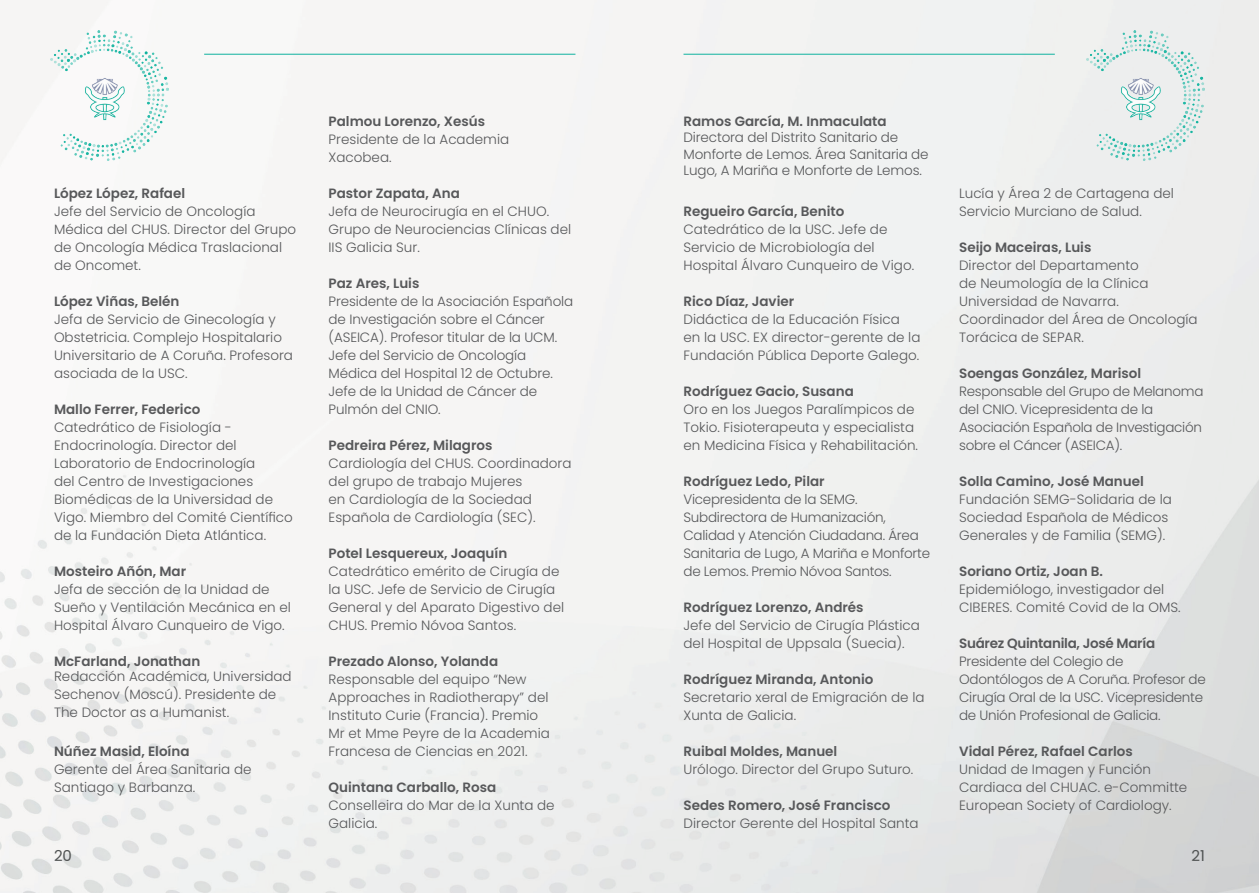
<style>
.page{position:relative;width:1259px;height:893px;background:#fff}
.page>*{position:absolute;margin:0;border:0;box-sizing:border-box;transform-origin:0 0}
.t1{font:15px "Poppins";color:#4f5252}
.t2{font:300 13.5px/18px "Poppins";color:#57585a}
.t3{font:600 13.5px "Poppins";color:#57585a}
.t4{font:300 13.5px/18px "Poppins";letter-spacing:-.02em;color:#57585a}
.t5{font:600 13.5px "Poppins";letter-spacing:-.02em;color:#57585a}
</style>
<div class="page">
<img style="left:0;top:0;width:1259px;height:893px">
<img style="left:50px;top:31px;width:118px;height:129px">
<img style="left:1086px;top:31px;width:118px;height:129px">
<hr style="left:204px;top:54px;width:371px;height:1px;background:#0fb29f">
<hr style="left:683px;top:54px;width:371px;height:1px;background:#0fb29f">
<p class="t3" style="left:54px;top:185px;width:133px">López López, Rafael</p>
<p class="t2" style="left:54px;top:202px;width:244px">Jefe del Servicio de Oncología<br>Médica del CHUS. Director del Grupo de Oncología Médica Traslacional de Oncomet.</p>
<p class="t3" style="left:54px;top:293px;width:127px">López Viñas, Belén</p>
<p class="t2" style="left:54px;top:310px;width:241px">Jefa de Servicio de Ginecología y<br>Obstetricia. Complejo Hospitalario<br>Universitario de A Coruña. Profesora asociada de la USC.</p>
<p class="t3" style="left:54px;top:401px;width:148px">Mallo Ferrer, Federico</p>
<p class="t2" style="left:54px;top:418px;width:240px">Catedrático de Fisiología -<br>Endocrinología. Director del<br>Laboratorio de Endocrinología<br>del Centro de Investigaciones<br>Biomédicas de la Universidad de<br>Vigo. Miembro del Comité Científico de la Fundación Dieta Atlántica.</p>
<p class="t3" style="left:54px;top:563px;width:134px">Mosteiro Añón, Mar</p>
<p class="t2" style="left:54px;top:580px;width:238px">Jefa de sección de la Unidad de<br>Sueño y Ventilación Mecánica en el<br>Hospital Álvaro Cunqueiro de Vigo.</p>
<p class="t3" style="left:54px;top:653px;width:148px">McFarland, Jonathan</p>
<p class="t2" style="left:54px;top:667px;width:239px">Redacción Académica, Universidad<br>Sechenov (Moscú). Presidente de<br>The Doctor as a Humanist.</p>
<p class="t3" style="left:54px;top:743px;width:137px">Núñez Masid, Eloína</p>
<p class="t2" style="left:54px;top:760px;width:199px">Gerente del Área Sanitaria de<br>Santiago y Barbanza.</p>
<p class="t3" style="left:328px;top:113px;width:158px">Palmou Lorenzo, Xesús</p>
<p class="t2" style="left:328px;top:130px;width:182px">Presidente de la Academia<br>Xacobea.</p>
<p class="t3" style="left:328px;top:185px;width:133px">Pastor Zapata, Ana</p>
<p class="t2" style="left:328px;top:202px;width:244px">Jefa de Neurocirugía en el CHUO.<br>Grupo de Neurociencias Clínicas del<br>IIS Galicia Sur.</p>
<p class="t3" style="left:328px;top:275px;width:92px">Paz Ares, Luis</p>
<p class="t2" style="left:328px;top:292px;width:246px">Presidente de la Asociación Española de Investigación sobre el Cáncer (ASEICA). Profesor titular de la UCM.<br>Jefe del Servicio de Oncología<br>Médica del Hospital 12 de Octubre.<br>Jefe de la Unidad de Cáncer de<br>Pulmón del CNIO.</p>
<p class="t3" style="left:328px;top:437px;width:165px">Pedreira Pérez, Milagros</p>
<p class="t2" style="left:328px;top:454px;width:245px">Cardiología del CHUS. Coordinadora del grupo de trabajo Mujeres<br>en Cardiología de la Sociedad<br>Española de Cardiología (SEC).</p>
<p class="t3" style="left:328px;top:545px;width:180px">Potel Lesquereux, Joaquín</p>
<p class="t2" style="left:328px;top:562px;width:237px">Catedrático emérito de Cirugía de la USC. Jefe de Servicio de Cirugía<br>General y del Aparato Digestivo del<br>CHUS. Premio Nóvoa Santos.</p>
<p class="t3" style="left:328px;top:653px;width:171px">Prezado Alonso, Yolanda</p>
<p class="t2" style="left:328px;top:670px;width:223px">Responsable del equipo “New<br>Approaches in Radiotherapy” del<br>Instituto Curie (Francia). Premio<br>Mr et Mme Peyre de la Academia<br>Francesa de Ciencias en 2021.</p>
<p class="t3" style="left:328px;top:779px;width:169px">Quintana Carballo, Rosa</p>
<p class="t2" style="left:328px;top:796px;width:228px">Conselleira do Mar de la Xunta de<br>Galicia.</p>
<p class="t3" style="left:683px;top:113px;width:205px">Ramos García, M. Inmaculata</p>
<p class="t2" style="left:683px;top:129px;width:247px;line-height:16.5px">Directora del Distrito Sanitario de<br>Monforte de Lemos. Área Sanitaria de<br>Lugo, A Mariña e Monforte de Lemos.</p>
<p class="t3" style="left:683px;top:203px;width:162px">Regueiro García, Benito</p>
<p class="t2" style="left:683px;top:220px;width:232px">Catedrático de la USC. Jefe de<br>Servicio de Microbiología del<br>Hospital Álvaro Cunqueiro de Vigo.</p>
<p class="t3" style="left:683px;top:293px;width:112px">Rico Díaz, Javier</p>
<p class="t2" style="left:683px;top:310px;width:238px">Didáctica de la Educación Física<br>en la USC. EX director-gerente de la<br>Fundación Pública Deporte Galego.</p>
<p class="t3" style="left:683px;top:383px;width:172px">Rodríguez Gacio, Susana</p>
<p class="t2" style="left:683px;top:400px;width:236px">Oro en los Juegos Paralímpicos de<br>Tokio. Fisioterapeuta y especialista en Medicina Física y Rehabilitación.</p>
<p class="t3" style="left:683px;top:473px;width:143px">Rodríguez Ledo, Pilar</p>
<p class="t4" style="left:683px;top:490px;width:248px">Vicepresidenta de la SEMG.<br>Subdirectora de Humanización,<br>Calidad y Atención Ciudadana. Área<br>Sanitaria de Lugo, A Mariña e Monforte de Lemos. Premio Nóvoa Santos.</p>
<p class="t3" style="left:683px;top:599px;width:182px">Rodríguez Lorenzo, Andrés</p>
<p class="t2" style="left:683px;top:616px;width:238px">Jefe del Servicio de Cirugía Plástica del Hospital de Uppsala (Suecia).</p>
<p class="t3" style="left:683px;top:671px;width:192px">Rodríguez Miranda, Antonio</p>
<p class="t2" style="left:683px;top:688px;width:243px">Secretario xeral de Emigración de la<br>Xunta de Galicia.</p>
<p class="t3" style="left:683px;top:743px;width:155px">Ruibal Moldes, Manuel</p>
<p class="t2" style="left:683px;top:760px;width:231px">Urólogo. Director del Grupo Suturo.</p>
<p class="t3" style="left:683px;top:797px;width:208px">Sedes Romero, José Francisco</p>
<p class="t2" style="left:683px;top:814px;width:237px">Director Gerente del Hospital Santa</p>
<p class="t2" style="left:959px;top:184px;width:216px">Lucía y Área 2 de Cartagena del<br>Servicio Murciano de Salud.</p>
<p class="t3" style="left:959px;top:239px;width:134px">Seijo Maceiras, Luis</p>
<p class="t2" style="left:959px;top:256px;width:240px">Director del Departamento<br>de Neumología de la Clínica<br>Universidad de Navarra.<br>Coordinador del Área de Oncología<br>Torácica de SEPAR.</p>
<p class="t3" style="left:959px;top:365px;width:184px">Soengas González, Marisol</p>
<p class="t4" style="left:959px;top:382px;width:246px">Responsable del Grupo de Melanoma del CNIO. Vicepresidenta de la<br>Asociación Española de Investigación sobre el Cáncer (ASEICA).</p>
<p class="t3" style="left:959px;top:473px;width:186px">Solla Camino, José Manuel</p>
<p class="t2" style="left:959px;top:490px;width:214px">Fundación SEMG-Solidaria de la<br>Sociedad Española de Médicos<br>Generales y de Familia (SEMG).</p>
<p class="t3" style="left:959px;top:563px;width:145px">Soriano Ortiz, Joan B.</p>
<p class="t2" style="left:959px;top:580px;width:223px">Epidemiólogo, investigador del<br>CIBERES. Comité Covid de la OMS.</p>
<p class="t5" style="left:959px;top:635px;width:198px">Suárez Quintanila, José María</p>
<p class="t4" style="left:959px;top:652px;width:248px">Presidente del Colegio de Odontólogos de A Coruña. Profesor de Cirugía Oral de la USC. Vicepresidente de Unión Profesional de Galicia.</p>
<p class="t3" style="left:959px;top:743px;width:175px">Vidal Pérez, Rafael Carlos</p>
<p class="t2" style="left:959px;top:760px;width:230px">Unidad de Imagen y Función<br>Cardiaca del CHUAC. e-Committe<br>European Society of Cardiology.</p>
<p class="t1" style="left:54px;top:847px;width:20px">20</p>
<p class="t1" style="left:1191px;top:847px;width:15px">21</p>
</div>
